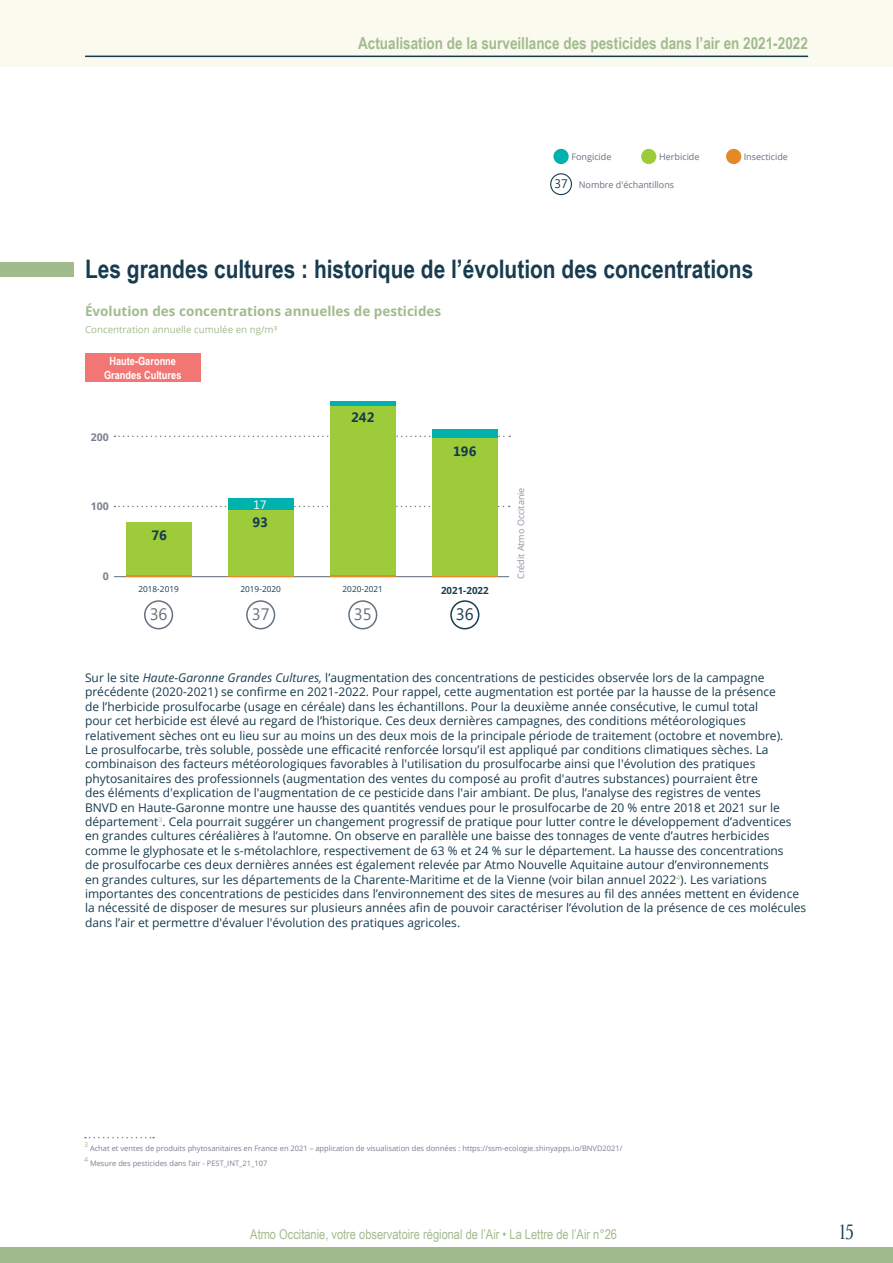
<style>
.page{position:relative;width:893px;height:1263px;background:#fff}
.page>*{position:absolute;margin:0;border:0;box-sizing:border-box;transform-origin:0 0}
.t1{font:700 25.5px "Arial Narrow";color:#173b4f}
.t2{font:18px "Editorial New";color:#173b4f}
.t3{font:700 16.5px "Arial Narrow";color:#a2bb8e}
.t4{font:16.5px "Segoe UI";color:#657081}
.t5{font:16.5px "Segoe UI";color:#173b4f}
.t6{font:13.5px "Arial Narrow";color:#a2bb8e}
.t7{font:700 13.5px "Open Sans";color:#a2bb8e}
.t8{font:700 13.5px "Segoe UI";color:#173b4f}
.t9{font:12px/14.4px "Open Sans";color:#173b4f}
.t10{font:12px "Segoe UI";color:#fff}
.t11{font:700 11.25px/13.5px "Arial Narrow";color:#fff;text-align:center}
.t12{font:700 10.5px "Open Sans";color:#787f90}
.t13{font:9.75px "Open Sans";color:#a2bb8e}
.t14{font:700 9.75px "Open Sans";color:#173b4f}
.t15{font:9px "Open Sans";color:#657081}
.t16{font:9px "Open Sans";color:#8d94a1}
.t17{font:8.25px "Open Sans";color:#173b4f}
.t18{font:7.5px "Open Sans";color:#787f90}
.t19{font:7.05px "Open Sans";color:#a2bb8e}
.s1{font-family:"Segoe UI";font-size:12.3px;color:#173b4f}
.s2{font-style:italic}
</style>
<div class="page">
<div style="left:0;top:0;width:893px;height:66px;background:#fbfaee"></div>
<div style="left:0;top:1247px;width:893px;height:16px;background:#a2bb8e"></div>
<hr style="left:85px;top:56px;width:723px;height:1px;background:#173b4f">
<div style="left:85px;top:354px;width:115px;height:28px;background:#f27674"></div>
<hr style="left:114px;top:576px;width:395px;height:1px;background:#787f90">
<svg style="left:114px;top:506px;width:396px;height:1px"></svg>
<svg style="left:114px;top:436px;width:396px;height:1px"></svg>
<div style="left:144px;top:600px;width:29px;height:29px;border:2px solid #657081;border-radius:50%"></div>
<div style="left:246px;top:600px;width:29px;height:29px;border:2px solid #657081;border-radius:50%"></div>
<div style="left:348px;top:600px;width:29px;height:29px;border:2px solid #657081;border-radius:50%"></div>
<div style="left:450px;top:600px;width:29px;height:29px;border:2px solid #173b4f;border-radius:50%"></div>
<div style="left:228px;top:499px;width:66px;height:11px;background:#00b2ae"></div>
<div style="left:330px;top:401px;width:66px;height:5px;background:#00b2ae"></div>
<div style="left:432px;top:429px;width:66px;height:9px;background:#00b2ae"></div>
<div style="left:126px;top:522px;width:66px;height:53px;background:#9ecb3a"></div>
<div style="left:228px;top:510px;width:66px;height:66px;background:#9ecb3a"></div>
<div style="left:330px;top:406px;width:66px;height:169px;background:#9ecb3a"></div>
<div style="left:432px;top:438px;width:66px;height:138px;background:#9ecb3a"></div>
<hr style="left:126px;top:575px;width:66px;height:2px;background:#e48925">
<hr style="left:228px;top:576px;width:66px;height:1px;background:#e48925">
<hr style="left:330px;top:575px;width:66px;height:2px;background:#e48925">
<hr style="left:432px;top:576px;width:66px;height:1px;background:#e48925">
<div style="left:0;top:263px;width:74px;height:14px;background:#a2bb8e"></div>
<svg style="left:85px;top:1137px;width:69px;height:1px"></svg>
<div style="left:550px;top:173px;width:22px;height:22px;border:1px solid #173b4f;border-radius:50%"></div>
<div style="left:553px;top:149px;width:16px;height:15px;background:#00b2ae;border-radius:50%"></div>
<div style="left:641px;top:149px;width:15px;height:15px;background:#9ecb3a;border-radius:50%"></div>
<div style="left:726px;top:149px;width:15px;height:15px;background:#e48925;border-radius:50%"></div>
<h3 class="t3" style="left:358px;top:31px;width:451px">Actualisation de la surveillance des pesticides dans l’air en 2021-2022</h3>
<p class="t15" style="left:571px;top:150px;width:41px">Fongicide</p>
<p class="t15" style="left:659px;top:150px;width:42px">Herbicide</p>
<p class="t15" style="left:744px;top:150px;width:46px">Insecticide</p>
<p class="t15" style="left:554px;top:178px;width:121px"><span class="s1">37</span> Nombre d'échantillons</p>
<h1 class="t1" style="left:85px;top:249px;width:670px">Les grandes cultures : historique de l’évolution des concentrations</h1>
<p class="t7" style="left:85px;top:302px;width:358px">Évolution des concentrations annuelles de pesticides</p>
<p class="t13" style="left:85px;top:323px;width:194px">Concentration annuelle cumulée en ng/m³</p>
<p class="t11" style="left:104px;top:354px;width:79px">Haute-Garonne<br>Grandes Cultures</p>
<p class="t12" style="left:91px;top:430px;width:20px">200</p>
<p class="t12" style="left:91px;top:499px;width:20px">100</p>
<p class="t12" style="left:103px;top:568px;width:8px">0</p>
<p class="t8" style="left:151px;top:528px;width:17px">76</p>
<p class="t10" style="left:254px;top:497px;width:14px">17</p>
<p class="t8" style="left:252px;top:515px;width:17px">93</p>
<p class="t8" style="left:351px;top:410px;width:25px">242</p>
<p class="t8" style="left:453px;top:443px;width:25px">196</p>
<p class="t17" style="left:138px;top:583px;width:42px">2018-2019</p>
<p class="t17" style="left:240px;top:583px;width:42px">2019-2020</p>
<p class="t17" style="left:343px;top:583px;width:42px">2020-2021</p>
<p class="t14" style="left:441px;top:584px;width:49px">2021-2022</p>
<h3 class="t4" style="left:150px;top:604px;width:19px">3 6<sup>3</sup></h3>
<h3 class="t4" style="left:252px;top:604px;width:19px">3 7<sup>3</sup></h3>
<h3 class="t4" style="left:354px;top:604px;width:19px">3 5<sup>3</sup></h3>
<h3 class="t5" style="left:456px;top:604px;width:19px">36</h3>
<p class="t16" style="left:515px;top:579px;width:93px;rotate:-90deg">Crédit Atmo Occitanie</p>
<p class="t9" style="left:85px;top:670px;width:723px">Sur le site <span class="s2">Haute-Garonne Grandes Cultures,</span> l’augmentation des concentrations de pesticides observée lors de la campagne précédente (2020-2021) se confirme en 2021-2022. Pour rappel, cette augmentation est portée par la hausse de la présence<br>de l’herbicide prosulfocarbe (usage en céréale) dans les échantillons. Pour la deuxième année consécutive, le cumul total<br>pour cet herbicide est élevé au regard de l’historique. Ces deux dernières campagnes, des conditions météorologiques relativement sèches ont eu lieu sur au moins un des deux mois de la principale période de traitement (octobre et novembre).<br>Le prosulfocarbe, très soluble, possède une efficacité renforcée lorsqu’il est appliqué par conditions climatiques sèches. La combinaison des facteurs météorologiques favorables à l'utilisation du prosulfocarbe ainsi que l'évolution des pratiques phytosanitaires des professionnels (augmentation des ventes du composé au profit d'autres substances) pourraient être<br>des éléments d'explication de l'augmentation de ce pesticide dans l'air ambiant. De plus, l’analyse des registres de ventes<br>BNVD en Haute-Garonne montre une hausse des quantités vendues pour le prosulfocarbe de 20 % entre 2018 et 2021 sur le département<sup>3</sup>. Cela pourrait suggérer un changement progressif de pratique pour lutter contre le développement d’adventices en grandes cultures céréalières à l’automne. On observe en parallèle une baisse des tonnages de vente d’autres herbicides comme le glyphosate et le s-métolachlore, respectivement de 63 % et 24 % sur le département. La hausse des concentrations<br>de prosulfocarbe ces deux dernières années est également relevée par Atmo Nouvelle Aquitaine autour d’environnements<br>en grandes cultures, sur les départements de la Charente-Maritime et de la Vienne (voir bilan annuel 2022<sup>4</sup>). Les variations importantes des concentrations de pesticides dans l’environnement des sites de mesures au fil des années mettent en évidence la nécessité de disposer de mesures sur plusieurs années afin de pouvoir caractériser l’évolution de la présence de ces molécules dans l’air et permettre d'évaluer l'évolution des pratiques agricoles.</p>
<p class="t19" style="left:84px;top:1140px;width:6px">3</p>
<p class="t18" style="left:90px;top:1143px;width:534px">Achat et ventes de produits phytosanitaires en France en 2021 – application de visualisation des données : https://ssm-ecologie.shinyapps.io/BNVD2021/</p>
<p class="t19" style="left:84px;top:1154px;width:6px">4</p>
<p class="t18" style="left:90px;top:1158px;width:179px">Mesure des pesticides dans l’air - PEST_INT_21_107</p>
<p class="t6" style="left:250px;top:1224px;width:368px">Atmo Occitanie, votre observatoire régional de l’Air • La Lettre de l’Air n°26</p>
<h2 class="t2" style="left:840px;top:1219px;width:16px">15</h2>
</div>
